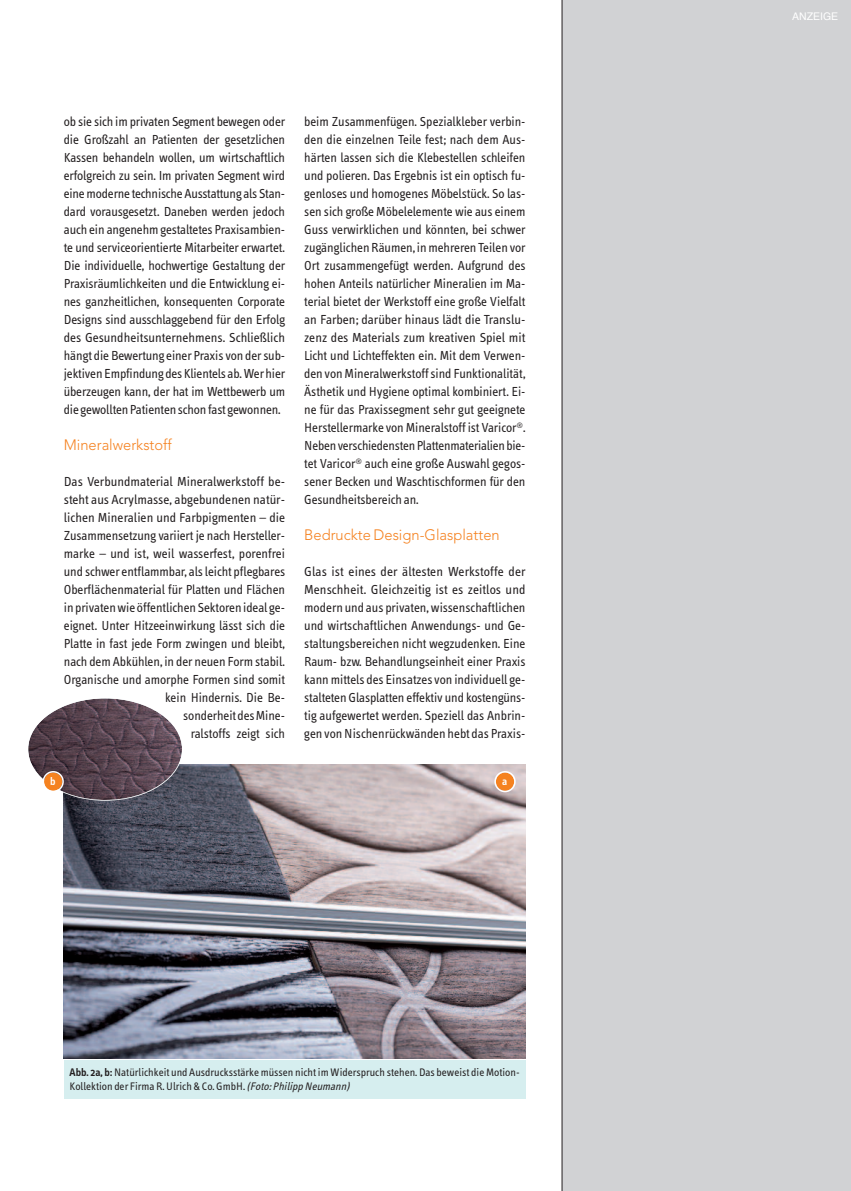
<style>
.page{position:relative;width:851px;height:1191px;background:#fff}
.page>*{position:absolute;margin:0;border:0;box-sizing:border-box;transform-origin:0 0}
.t1{font:300 15px "Avenir";color:#f58220}
.t2{font:13.5px/18px "Info Text";letter-spacing:-.005em;color:#231f20;text-align:justify}
.t3{font:11.25px/13.5px "Info Text";color:#231f20}
.t4{font:600 11.25px "Info Text";color:#fff}
.t5{font:10.5px "Helvetica";color:#fff}
.s1{font-weight:600}
.s2{font-style:italic}
</style>
<div class="page">
<div style="left:561px;top:0;width:289px;height:1191px;background:#d1d2d4"></div>
<img style="left:64px;top:764px;width:461px;height:294px">
<img style="left:29px;top:698px;width:153px;height:102px;border-radius:50%">
<div style="left:27px;top:697px;width:156px;height:103px;border:2px solid #fff;border-radius:50%"></div>
<div style="left:64px;top:1060px;width:461px;height:38px;background:#d6eeef"></div>
<svg style="left:494px;top:771px;width:21px;height:21px"></svg>
<svg style="left:43px;top:771px;width:21px;height:21px"></svg>
<p class="t2" style="left:64px;top:114px;width:223px">ob sie sich im privaten Segment bewegen oder die Großzahl an Patienten der gesetzlichen Kassen behandeln wollen, um wirtschaftlich erfolgreich zu sein. Im privaten Segment wird einemoderne technischeAusstattung als Stan&shy;dard vorausgesetzt. Daneben werden jedoch auch ein angenehm gestaltetes Praxisambien&shy;te und serviceorientierte Mitarbeiter erwartet.<br>Die individuelle, hochwertige Gestaltung der Praxisräumlichkeiten und die Entwicklung ei&shy;nes ganzheitlichen, konsequenten Corporate Designs sind ausschlaggebend für den Erfolg des Gesundheitsunternehmens. Schließlich hängt die Bewertung einer Praxis von dersub&shy;jektivenEmpfindungdesKlientels ab.Werhier überzeugen kann, der hat im Wettbewerb um die gewolltenPatientenschonfast gewonnen.</p>
<p class="t1" style="left:64px;top:439px;width:109px">Mineralwerkstoff</p>
<p class="t2" style="left:64px;top:474px;width:223px;text-align:right">Das Verbundmaterial Mineralwerkstoff be&shy;steht aus Acrylmasse, abgebundenen natür&shy;lichen Mineralien und Farbpigmenten – die Zusammensetzung variiert je nach Hersteller&shy;marke – und ist, weil wasserfest, porenfrei und schwer entflammbar, alsleicht pflegbares Oberflächenmaterial für Platten und Flächen inprivatenwie öffentlichenSektorenideal ge&shy;eignet. Unter Hitzeeinwirkung lässt sich die Platte in fast jede Form zwingen und bleibt, nach dem Abkühlen, in der neuen Form stabil.<br>Organische und amorphe Formen sind somit kein Hindernis. Die Be&shy;sonderheitdesMine-<br>ralstoffs zeigt sich</p>
<p class="t2" style="left:304px;top:114px;width:223px">beim Zusammenfügen. Spezialkleber verbin&shy;den die einzelnen Teile fest; nach dem Aus&shy;härten lassen sich die Klebestellen schleifen und polieren. Das Ergebnis ist ein optisch fu&shy;genloses und homogenes Möbelstück. So las&shy;sen sich große Möbelelemente wie aus einem Guss verwirklichen und könnten, bei schwer zugänglichenRäumen, inmehreren Teilen vor Ort zusammengefügt werden. Aufgrund des hohen Anteils natürlicher Mineralien im Ma&shy;terial bietet der Werkstoff eine große Vielfalt an Farben; darüber hinaus lädt die Translu&shy;zenz des Materials zum kreativen Spiel mit Licht und Lichteffekten ein. Mit dem Verwen&shy;den vonMineralwerkstoffsind Funktionalität, Ästhetik und Hygiene optimal kombiniert. Ei&shy;ne für das Praxissegment sehr gut geeignete Herstellermarke vonMineralstoff ist Varicor<sup>®</sup>.<br>NebenverschiedenstenPlattenmaterialienbie&shy;tet Varicor<sup>®</sup> auch eine große Auswahl gegos&shy;sener Becken und Waschtischformen für den Gesundheitsbereich an.</p>
<p class="t1" style="left:304px;top:529px;width:197px">Bedruckte Design-Glasplatten</p>
<p class="t2" style="left:304px;top:564px;width:223px">Glas ist eines der ältesten Werkstoffe der Menschheit. Gleichzeitig ist es zeitlos und modern und aus privaten,wissenschaftlichen und wirtschaftlichen Anwendungs- und Ge&shy;staltungsbereichen nicht wegzudenken. Eine Raum- bzw. Behandlungseinheit einer Praxis kannmittels des Einsatzes von individuell ge&shy;stalteten Glasplatten effektiv und kostengüns&shy;tig aufgewertet werden. Speziell das Anbrin&shy;gen vonNischenrückwänden hebt das Praxis-</p>
<p class="t4" style="left:50px;top:777px;width:7px">b</p>
<p class="t4" style="left:502px;top:777px;width:7px">a</p>
<p class="t3" style="left:70px;top:1066px;width:451px"><span class="s1">Abb. 2a, b:</span>Natürlichkeit und Ausdrucksstärke müssen nicht im Widerspruch stehen. Das beweist die Motion-<br>Kollektion der FirmaR.Ulrich&amp;Co.GmbH.<span class="s2">(Foto:PhilippNeumann)</span></p>
<p class="t5" style="left:792px;top:12px;width:48px">ANZEIGE</p>
</div>
